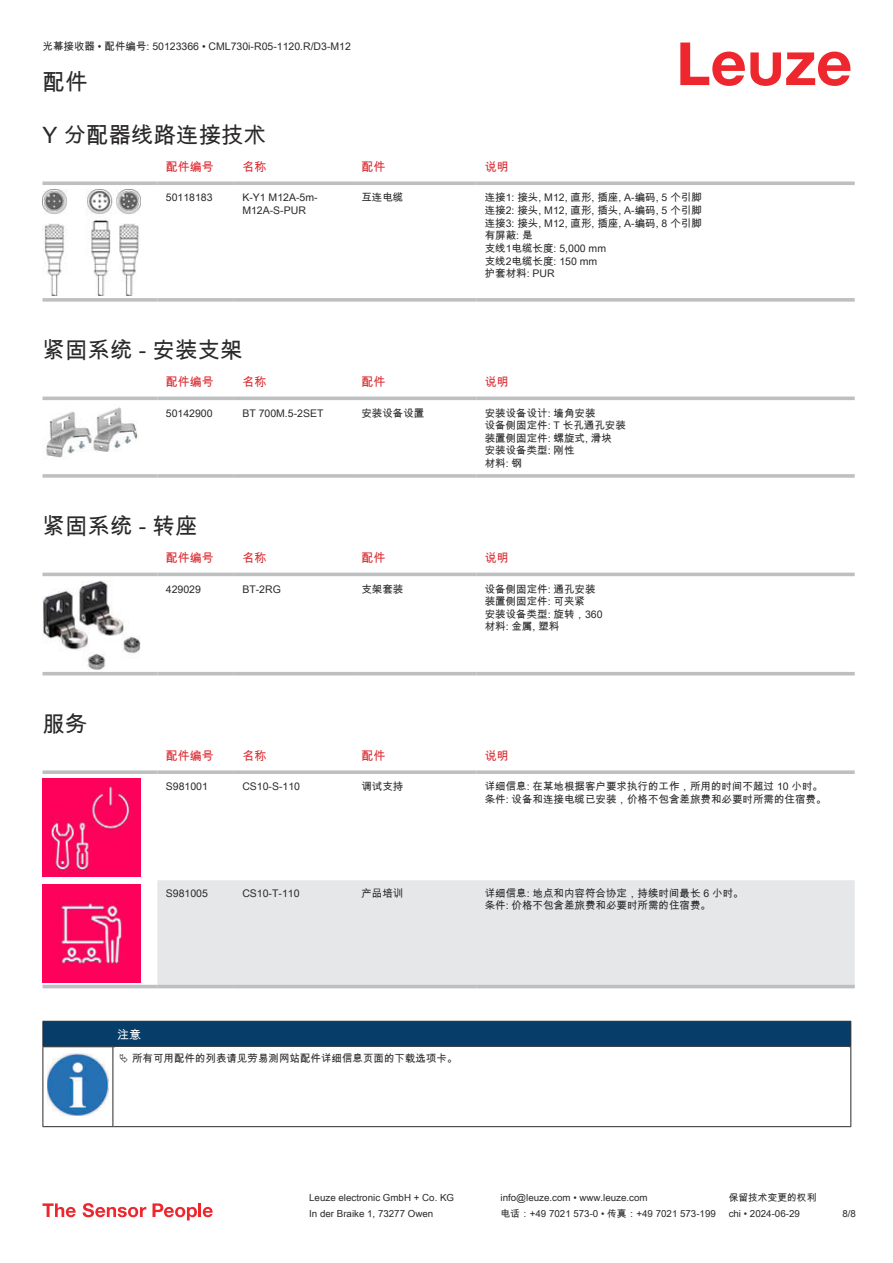
<style>
.page{position:relative;width:893px;height:1263px;background:#fff}
.page>*{position:absolute;margin:0;border:0;box-sizing:border-box;transform-origin:0 0}
.t1{font:22.5px "Arial Unicode MS";color:#2b292a}
.t2{font:12px "Arial Unicode MS";color:#db2a30}
.t3{font:12px "Arial Unicode MS";color:#fff}
.t4{font:10.5px/12.6px "Arial Unicode MS";color:#2b292a}
.t5{font:9.75px "Arial Unicode MS";color:#2b292a}
</style>
<div class="page">
<svg style="left:680px;top:43px;width:170px;height:43px"></svg>
<svg style="left:43px;top:181px;width:114px;height:4px"></svg>
<svg style="left:157px;top:181px;width:77px;height:4px"></svg>
<svg style="left:234px;top:181px;width:119px;height:4px"></svg>
<svg style="left:353px;top:181px;width:123px;height:4px"></svg>
<svg style="left:476px;top:181px;width:379px;height:4px;background:#c4c6c8"></svg>
<svg style="left:43px;top:298px;width:114px;height:4px"></svg>
<svg style="left:157px;top:298px;width:77px;height:4px"></svg>
<svg style="left:234px;top:298px;width:119px;height:4px"></svg>
<svg style="left:353px;top:298px;width:123px;height:4px"></svg>
<svg style="left:476px;top:298px;width:379px;height:4px;background:#c3c5c7"></svg>
<img style="left:43px;top:189px;width:97px;height:107px">
<svg style="left:43px;top:396px;width:812px;height:1px"></svg>
<hr style="left:43px;top:397px;width:114px;height:3px;background:#bdbfc1">
<hr style="left:157px;top:397px;width:77px;height:3px;background:#bdbfc1">
<hr style="left:234px;top:397px;width:119px;height:3px;background:#bdbfc1">
<hr style="left:353px;top:397px;width:123px;height:3px;background:#bdbfc1">
<hr style="left:476px;top:397px;width:379px;height:3px;background:#bdbfc1">
<svg style="left:43px;top:474px;width:114px;height:4px"></svg>
<hr style="left:157px;top:474px;width:77px;height:4px;background:#c6c8c9">
<svg style="left:234px;top:474px;width:119px;height:4px"></svg>
<svg style="left:353px;top:474px;width:123px;height:4px"></svg>
<hr style="left:476px;top:474px;width:379px;height:4px;background:#c6c8c9">
<img style="left:46px;top:407px;width:92px;height:51px">
<svg style="left:43px;top:572px;width:812px;height:104px"></svg>
<hr style="left:43px;top:573px;width:114px;height:3px;background:#bdbfc1">
<hr style="left:157px;top:573px;width:77px;height:3px;background:#bdbfc1">
<hr style="left:234px;top:573px;width:119px;height:3px;background:#bdbfc1">
<hr style="left:353px;top:573px;width:123px;height:3px;background:#bdbfc1">
<hr style="left:476px;top:573px;width:379px;height:3px;background:#bdbfc1">
<hr style="left:43px;top:672px;width:114px;height:3px;background:#bdbfc1">
<hr style="left:157px;top:672px;width:77px;height:3px;background:#bdbfc1">
<hr style="left:234px;top:672px;width:119px;height:3px;background:#bdbfc1">
<hr style="left:353px;top:672px;width:123px;height:3px;background:#bdbfc1">
<hr style="left:476px;top:672px;width:379px;height:3px;background:#bdbfc1">
<img style="left:43px;top:580px;width:97px;height:89px">
<svg style="left:43px;top:778px;width:812px;height:211px"></svg>
<div style="left:157px;top:880px;width:698px;height:105px;background:#e6e7e9"></div>
<svg style="left:43px;top:770px;width:114px;height:4px"></svg>
<svg style="left:157px;top:770px;width:77px;height:4px"></svg>
<svg style="left:234px;top:770px;width:119px;height:4px"></svg>
<svg style="left:353px;top:770px;width:123px;height:4px"></svg>
<svg style="left:476px;top:770px;width:379px;height:4px;background:#c3c5c7"></svg>
<hr style="left:43px;top:985px;width:114px;height:3px;background:#bdbfc1">
<hr style="left:157px;top:985px;width:77px;height:3px;background:#bdbfc1">
<hr style="left:234px;top:985px;width:119px;height:3px;background:#bdbfc1">
<hr style="left:353px;top:985px;width:123px;height:3px;background:#bdbfc1">
<hr style="left:476px;top:985px;width:379px;height:3px;background:#bdbfc1">
<img style="left:43px;top:778px;width:97px;height:98px">
<img style="left:43px;top:884px;width:97px;height:98px">
<div style="left:43px;top:1021px;width:808px;height:26px;background:#063d69"></div>
<hr style="left:113px;top:1046px;width:738px;height:1px;background:#2b292a">
<hr style="left:43px;top:1047px;width:1px;height:75px;background:#2b292a">
<hr style="left:113px;top:1047px;width:1px;height:75px;background:#2b292a">
<hr style="left:850px;top:1047px;width:1px;height:75px;background:#2b292a">
<hr style="left:43px;top:1126px;width:70px;height:1px;background:#2b292a">
<hr style="left:113px;top:1126px;width:738px;height:1px;background:#2b292a">
<img style="left:47px;top:1053px;width:61px;height:63px">
<svg style="left:43px;top:1203px;width:33px;height:14px"></svg>
<svg style="left:83px;top:1203px;width:63px;height:14px"></svg>
<svg style="left:153px;top:1203px;width:44px;height:17px"></svg>
<hr style="left:198px;top:1203px;width:3px;height:14px;background:#ed272d">
<svg style="left:203px;top:1207px;width:10px;height:10px"></svg>
<p class="t4" style="left:43px;top:40px;width:310px">光幕接收器 • 配件编号: 50123366 • CML730i-R05-1120.R/D3-M12</p>
<h1 class="t1" style="left:43px;top:66px;width:46px">配件</h1>
<h1 class="t1" style="left:43px;top:119px;width:225px">Y 分配器线路连接技术</h1>
<p class="t2" style="left:166px;top:158px;width:49px">配件编号</p>
<p class="t2" style="left:242px;top:158px;width:25px">名称</p>
<p class="t2" style="left:361px;top:158px;width:25px">配件</p>
<p class="t2" style="left:485px;top:158px;width:25px">说明</p>
<p class="t4" style="left:166px;top:191px;width:48px">50118183</p>
<p class="t4" style="left:242px;top:191px;width:77px">K-Y1 M12A-5m-<br>M12A-S-PUR</p>
<p class="t4" style="left:361px;top:191px;width:43px">互连电缆</p>
<p class="t4" style="left:485px;top:191px;width:219px">连接1: 接头, M12, 直形, 插座, A-编码, 5 个引脚连接2: 接头, M12, 直形, 插头, A-编码, 5 个引脚连接3: 接头, M12, 直形, 插座, A-编码, 8 个引脚有屏蔽: 是<br>支线1电缆长度: 5,000 mm<br>支线2电缆长度: 150 mm<br>护套材料: PUR</p>
<h1 class="t1" style="left:43px;top:334px;width:202px">紧固系统 - 安装支架</h1>
<p class="t2" style="left:166px;top:373px;width:49px">配件编号</p>
<p class="t2" style="left:242px;top:373px;width:25px">名称</p>
<p class="t2" style="left:361px;top:373px;width:25px">配件</p>
<p class="t2" style="left:485px;top:373px;width:25px">说明</p>
<p class="t4" style="left:166px;top:406px;width:48px">50142900</p>
<p class="t4" style="left:242px;top:406px;width:83px">BT 700M.5-2SET</p>
<p class="t4" style="left:361px;top:406px;width:64px">安装设备设置</p>
<p class="t4" style="left:485px;top:406px;width:143px">安装设备设计: 墙角安装<br>设备侧固定件: T 长孔通孔安装装置侧固定件: 螺旋式, 滑块<br>安装设备类型: 刚性<br>材料: 钢</p>
<h1 class="t1" style="left:43px;top:510px;width:157px">紧固系统 - 转座</h1>
<p class="t2" style="left:166px;top:549px;width:49px">配件编号</p>
<p class="t2" style="left:242px;top:549px;width:25px">名称</p>
<p class="t2" style="left:361px;top:549px;width:25px">配件</p>
<p class="t2" style="left:485px;top:549px;width:25px">说明</p>
<p class="t4" style="left:166px;top:582px;width:37px">429029</p>
<p class="t4" style="left:242px;top:582px;width:40px">BT-2RG</p>
<p class="t4" style="left:361px;top:582px;width:43px">支架套装</p>
<p class="t4" style="left:485px;top:582px;width:119px">设备侧固定件: 通孔安装装置侧固定件: 可夹紧<br>安装设备类型: 旋转，360材料: 金属, 塑料</p>
<h1 class="t1" style="left:43px;top:708px;width:46px">服务</h1>
<p class="t2" style="left:166px;top:747px;width:49px">配件编号</p>
<p class="t2" style="left:242px;top:747px;width:25px">名称</p>
<p class="t2" style="left:361px;top:747px;width:25px">配件</p>
<p class="t2" style="left:485px;top:747px;width:25px">说明</p>
<p class="t4" style="left:166px;top:780px;width:44px">S981001</p>
<p class="t4" style="left:242px;top:780px;width:59px">CS10-S-110</p>
<p class="t4" style="left:361px;top:780px;width:43px">调试支持</p>
<p class="t4" style="left:485px;top:780px;width:343px">详细信息: 在某地根据客户要求执行的工作，所用的时间不超过 10 小时。条件: 设备和连接电缆已安装，价格不包含差旅费和必要时所需的住宿费。</p>
<p class="t4" style="left:166px;top:886px;width:44px">S981005</p>
<p class="t4" style="left:242px;top:886px;width:59px">CS10-T-110</p>
<p class="t4" style="left:361px;top:886px;width:43px">产品培训</p>
<p class="t4" style="left:485px;top:886px;width:261px">详细信息: 地点和内容符合协定，持续时间最长 6 小时。条件: 价格不包含差旅费和必要时所需的住宿费。</p>
<p class="t3" style="left:117px;top:1026px;width:25px">注意</p>
<p class="t4" style="left:132px;top:1051px;width:327px">所有可用配件的列表请见劳易测网站配件详细信息页面的下载选项卡。</p>
<p class="t5" style="left:309px;top:1191px;width:146px">Leuze electronic GmbH + Co. KG</p>
<p class="t5" style="left:501px;top:1191px;width:149px">info@leuze.com • www.leuze.com</p>
<p class="t5" style="left:729px;top:1191px;width:89px">保留技术变更的权利</p>
<p class="t5" style="left:309px;top:1206px;width:126px">In der Braike 1, 73277 Owen</p>
<p class="t5" style="left:501px;top:1206px;width:217px">电话：+49 7021 573-0 • 传真：+49 7021 573-199</p>
<p class="t5" style="left:729px;top:1206px;width:73px">chi • 2024-06-29</p>
<p class="t5" style="left:842px;top:1206px;width:15px">8/8</p>
</div>
